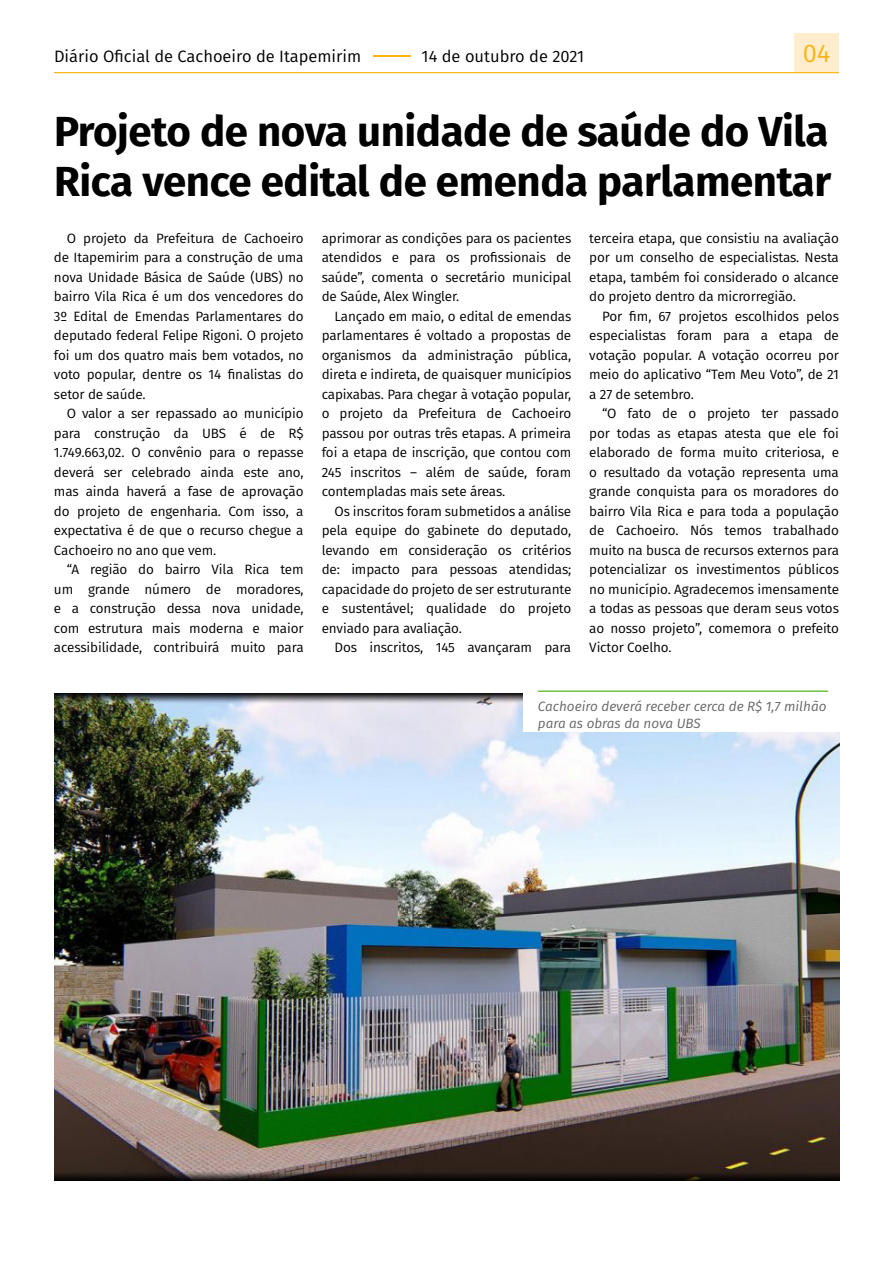
<style>
.page{position:relative;width:893px;height:1263px;background:#fff}
.page>*{position:absolute;margin:0;border:0;box-sizing:border-box;transform-origin:0 0}
.t1{font:700 42px/50.4px "Fira Sans";letter-spacing:-.01em;color:#000}
.t2{font:25.5px "Fira Sans";color:#fcb515}
.t3{font:16.5px "Fira Sans";color:#000}
.t4{font:13.5px/19.5px "Fira Sans";letter-spacing:-.01em;color:#000;text-align:justify}
.t5{font:italic 13.5px/16.6px "Fira Sans";color:#666668}
.s1{color:#fcb515}
</style>
<div class="page">
<div style="left:794px;top:33px;width:45px;height:40px;background:#ffedce"></div>
<hr style="left:54px;top:72px;width:785px;height:1px;background:#fcb515">
<img style="left:54px;top:693px;width:785px;height:487px">
<div style="left:523px;top:677px;width:318px;height:54px;background:#fff"></div>
<hr style="left:538px;top:690px;width:290px;height:2px;background:#75c044">
<p class="t3" style="left:54px;top:43px;width:532px">Diário Oficial de Cachoeiro de Itapemirim <span class="s1">–</span>14 de outubro de 2021</p>
<h2 class="t2" style="left:803px;top:34px;width:29px">04</h2>
<h1 class="t1" style="left:54px;top:103px;width:779px">Projeto de nova unidade de saúde do Vila<br>Rica vence edital de emenda parlamentar</h1>
<p class="t4" style="left:54px;top:228px;width:251px;text-indent:13px">O projeto da Prefeitura de Cachoeiro de Itapemirim para a construção de uma nova Unidade Básica de Saúde (UBS) no bairro Vila Rica é um dos vencedores do 3º Edital de Emendas Parlamentares do deputado federal Felipe Rigoni. O projeto foi um dos quatro mais bem votados, no voto popular, dentre os 14 finalistas do setor de saúde.</p>
<p class="t4" style="left:54px;top:403px;width:251px;text-indent:13px">O valor a ser repassado ao município para construção da UBS é de R$ 1.749.663,02. O convênio para o repasse deverá ser celebrado ainda este ano, mas ainda haverá a fase de aprovação do projeto de engenharia. Com isso, a expectativa é de que o recurso chegue a Cachoeiro no ano que vem.</p>
<p class="t4" style="left:54px;top:559px;width:251px;text-indent:13px">“A região do bairro Vila Rica tem um grande número de moradores, e a construção dessa nova unidade, com estrutura mais moderna e maior acessibilidade, contribuirá muito para</p>
<p class="t4" style="left:322px;top:228px;width:251px">aprimorar as condições para os pacientes atendidos e para os profissionais de saúde”, comenta o secretário municipal de Saúde, Alex Wingler.</p>
<p class="t4" style="left:322px;top:306px;width:251px;text-indent:13px">Lançado em maio, o edital de emendas parlamentares é voltado a propostas de organismos da administração pública, direta e indireta, de quaisquer municípios capixabas. Para chegar à votação popular, o projeto da Prefeitura de Cachoeiro passou por outras três etapas. A primeira foi a etapa de inscrição, que contou com 245 inscritos – além de saúde, foram contempladas mais sete áreas.</p>
<p class="t4" style="left:322px;top:501px;width:251px;text-indent:13px">Os inscritos foram submetidos a análise pela equipe do gabinete do deputado, levando em consideração os critérios de: impacto para pessoas atendidas; capacidade do projeto de ser estruturante e sustentável; qualidade do projeto enviado para avaliação.</p>
<p class="t4" style="left:334px;top:637px;width:238px">Dos inscritos, 145 avançaram para</p>
<p class="t4" style="left:589px;top:228px;width:251px">terceira etapa, que consistiu na avaliação por um conselho de especialistas. Nesta etapa, também foi considerado o alcance do projeto dentro da microrregião.</p>
<p class="t4" style="left:589px;top:306px;width:251px;text-indent:13px">Por fim, 67 projetos escolhidos pelos especialistas foram para a etapa de votação popular. A votação ocorreu por meio do aplicativo “Tem Meu Voto”, de 21 a 27 de setembro.</p>
<p class="t4" style="left:589px;top:403px;width:251px;text-indent:13px">“O fato de o projeto ter passado por todas as etapas atesta que ele foi elaborado de forma muito criteriosa, e o resultado da votação representa uma grande conquista para os moradores do bairro Vila Rica e para toda a população de Cachoeiro. Nós temos trabalhado muito na busca de recursos externos para potencializar os investimentos públicos no município. Agradecemos imensamente a todas as pessoas que deram seus votos ao nosso projeto”, comemora o prefeito Victor Coelho.</p>
<p class="t5" style="left:538px;top:698px;width:290px">Cachoeiro deverá receber cerca de R$ 1,7 milhão para as obras da nova UBS</p>
</div>
